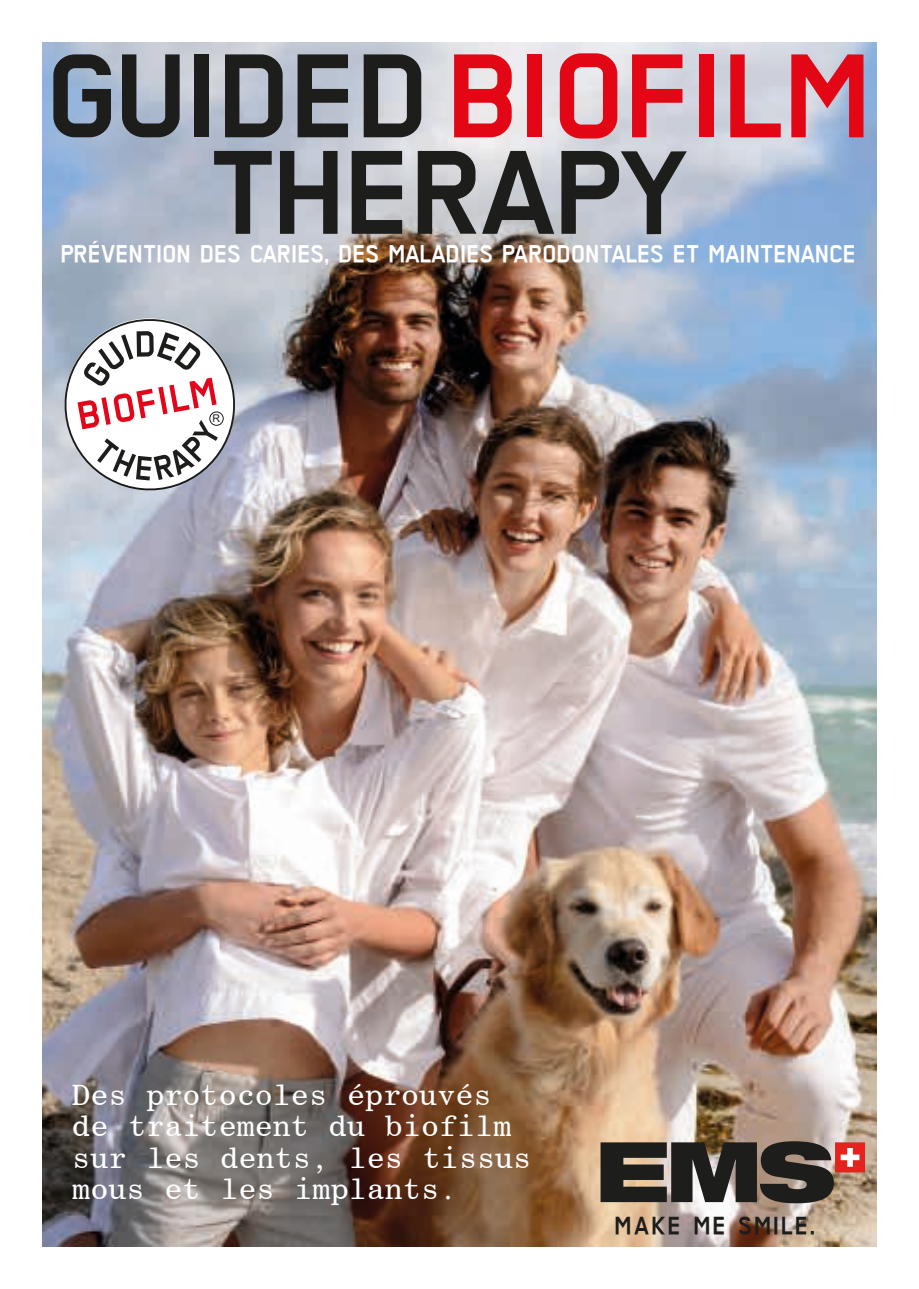
<style>
.page{position:relative;width:919px;height:1289px;background:#fff}
.page>*{position:absolute;margin:0;border:0;box-sizing:border-box;transform-origin:0 0}
.t1{font:700 133.8px/96.4px "TRANS";letter-spacing:-.04em;color:#1d1d1b;text-align:center;scale:1.04 1}
.t2{font:30px/31.5px "Century Schoolbook BT Monospace";color:#fff}
.t3{font:27.6px "TRANS Bold";letter-spacing:.035em;color:#1d1d1b}
.t4{font:27px "TRANS Bold";letter-spacing:-.03em;color:#fff}
.t5{font:10.65px "Arial";color:#1d1d1b}
.s1{color:#e30614}
</style>
<div class="page">
<img style="left:43px;top:43px;width:833px;height:1203px">
<svg style="left:600px;top:1141px;width:265px;height:62px;background:#584a42"></svg>
<svg style="left:65px;top:319px;width:170px;height:171px"></svg>
<div style="left:210px;top:412px;width:13px;height:13px;background:#fff;border-radius:50%"></div>
<div style="left:209px;top:411px;width:15px;height:15px;border:1px solid #1d1d1b;border-radius:50%"></div>
<h1 class="t1" style="left:50px;top:47px;width:800px">GUIDED<span class="s1">BIOFILM<br></span>THERAPY</h1>
<p class="t4" style="left:61px;top:239px;width:797px">PRÉVENTION DES CARIES, DES MALADIES PARODONTALES ET MAINTENANCE</p>
<p class="t5" style="left:212px;top:411px;width:9px">R</p>
<p class="t2" style="left:72px;top:1078px;width:460px">Des protocoles éprouvés de traitement du biofilm sur les dents, les tissus mous et les implants.</p>
<p class="t3" style="left:615px;top:1211px;width:203px">MAKE ME SMILE.</p>
</div>
